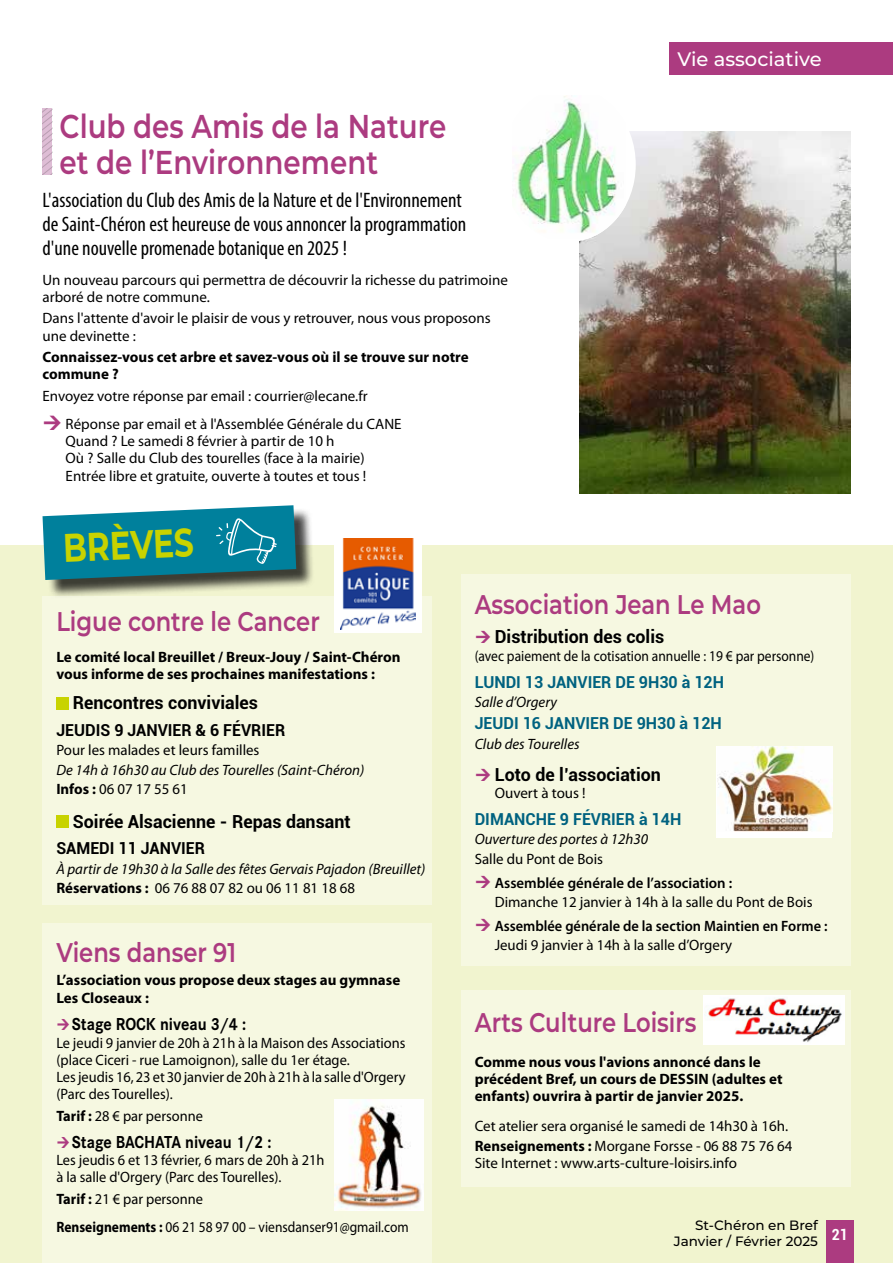
<style>
.page{position:relative;width:893px;height:1263px;background:#fff}
.page>*{position:absolute;margin:0;border:0;box-sizing:border-box;transform-origin:0 0}
.t1{font:700 39.9px "Montserrat";color:#c8d300;scale:.78 1}
.t2{font:600 33px/36px "Montserrat";color:#ac3b80;scale:.84 1}
.t3{font:600 27px "Montserrat";color:#ac3b80;scale:.84 1}
.t4{font:condensed 21px/24px "Myriad Pro";color:#000}
.t5{font:500 19.5px "Montserrat";color:#fff}
.t6{font:700 18px "Roboto";color:#000}
.t7{font:700 18px "Corporate S";color:#000;scale:.9 1}
.t8{font:700 16.5px "Roboto";color:#006280}
.t9{font:700 16.5px "Roboto";color:#000}
.t10{font:15px/17.2px "Myriad Pro";color:#000}
.t11{font:700 15px/17.2px "Myriad Pro";color:#000}
.t12{font:15px/17.2px "Myriad Pro";color:#000;scale:.96 1}
.t13{font:italic 15px/19.5px "Myriad Pro";color:#000}
.t14{font:15px "Myriad Pro";color:#000;scale:.9 1}
.t15{font:600 15px "Myriad Pro";color:#000;scale:.96 1}
.t16{font:600 15px "Myriad Pro";color:#000}
.t17{font:500 13.5px/16.2px "Montserrat";color:#000}
.s1{font-weight:700;font-style:normal}
.s2{font-style:normal}
.s3{font-weight:700}
</style>
<div class="page">
<div style="left:0;top:545px;width:893px;height:718px;background:#f1f4cf"></div>
<div style="left:669px;top:43px;width:224px;height:32px;background:#ac3b80"></div>
<svg style="left:43px;top:108px;width:10px;height:67px"></svg>
<div style="left:45px;top:508px;width:270px;height:90px;background:#000;opacity:.75"></div>
<svg style="left:43px;top:505px;width:253px;height:75px;background:#1e889e"></svg>
<img style="left:579px;top:131px;width:271px;height:362px">
<div style="left:502px;top:87px;width:134px;height:155px;background:#fff;border-radius:50%"></div>
<img style="left:513px;top:96px;width:112px;height:143px">
<div style="left:43px;top:923px;width:389px;height:340px;background:#f6f8e1"></div>
<div style="left:43px;top:597px;width:389px;height:308px;background:#f6f8e1"></div>
<div style="left:334px;top:533px;width:88px;height:100px;background:#fff"></div>
<img style="left:340px;top:539px;width:75px;height:91px">
<div style="left:56px;top:815px;width:13px;height:12px;background:#c8d300"></div>
<div style="left:56px;top:697px;width:13px;height:12px;background:#c8d300"></div>
<img style="left:334px;top:1099px;width:90px;height:112px">
<div style="left:461px;top:574px;width:389px;height:392px;background:#f6f8e1"></div>
<div style="left:717px;top:747px;width:115px;height:91px;background:#fff"></div>
<img style="left:717px;top:747px;width:115px;height:85px">
<div style="left:826px;top:1220px;width:27px;height:43px;background:#ac3b80"></div>
<div style="left:461px;top:989px;width:389px;height:197px;background:#f6f8e1"></div>
<img style="left:704px;top:995px;width:141px;height:50px">
<h2 class="t2" style="left:60px;top:107px;width:462px">Club des Amis de la Nature et de l’Environnement</h2>
<h3 class="t4" style="left:43px;top:187px;width:425px">L'association du Club des Amis de la Nature et de l'Environnement de Saint-Chéron est heureuse de vous annoncer la programmation d'une nouvelle promenade botanique en 2025 !</h3>
<p class="t10" style="left:43px;top:271px;width:467px">Un nouveau parcours qui permettra de découvrir la richesse du patrimoine arboré de notre commune.</p>
<p class="t10" style="left:43px;top:310px;width:450px">Dans l'attente d'avoir le plaisir de vous y retrouver, nous vous proposons une devinette :</p>
<p class="t11" style="left:43px;top:349px;width:428px">Connaissez-vous cet arbre et savez-vous où il se trouve sur notre commune ?</p>
<p class="t10" style="left:66px;top:382px;width:338px;line-height:28px;text-indent:-23px">Envoyez votre réponse par email : courrier@lecane.fr<br>Réponse par email et à l'Assemblée Générale du CANE</p>
<p class="t10" style="left:66px;top:433px;width:302px">Quand ? Le samedi 8 février à partir de 10 h<br>Où ? Salle du Club des tourelles (face à la mairie)<br>Entrée libre et gratuite, ouverte à toutes et tous !</p>
<h1 class="t1" style="left:62px;top:518px;width:169px;rotate:-2deg">BRÈVES</h1>
<h3 class="t5" style="left:677px;top:45px;width:146px">Vie associative</h3>
<h3 class="t3" style="left:56px;top:602px;width:315px">Ligue contre le Cancer</h3>
<p class="t11" style="left:56px;top:648px;width:346px">Le comité local Breuillet / Breux-Jouy / Saint-Chéron vous informe de ses prochaines manifestations :</p>
<p class="t6" style="left:73px;top:690px;width:187px">Rencontres conviviales</p>
<p class="t9" style="left:56px;top:718px;width:230px">JEUDIS 9 JANVIER &amp; 6 FÉVRIER</p>
<p class="t10" style="left:56px;top:742px;width:205px">Pour les malades et leurs familles</p>
<p class="t13" style="left:56px;top:760px;width:309px">De 14h à 16h30 au Club des Tourelles (Saint-Chéron)<br><span class="s1">Infos :</span> <span class="s2">06 07 17 55 61</span></p>
<p class="t6" style="left:73px;top:808px;width:279px">Soirée Alsacienne - Repas dansant</p>
<p class="t9" style="left:56px;top:836px;width:150px">SAMEDI 11 JANVIER</p>
<p class="t13" style="left:56px;top:859px;width:371px">À partir de 19h30 à la Salle des fêtes Gervais Pajadon (Breuillet)<br><span class="s1">Réservations :</span> <span class="s2">06 76 88 07 82 ou 06 11 81 18 68</span></p>
<h3 class="t3" style="left:56px;top:933px;width:215px">Viens danser 91</h3>
<p class="t11" style="left:56px;top:972px;width:345px">L’association vous propose deux stages au gymnase<br>Les Closeaux :</p>
<p class="t7" style="left:72px;top:1012px;width:195px">Stage ROCK niveau 3/4 :</p>
<p class="t12" style="left:56px;top:1034px;width:365px">Le jeudi 9 janvier de 20h à 21h à la Maison des Associations (place Ciceri - rue Lamoignon), salle du 1er étage.<br>Les jeudis 16, 23 et 30 janvier de 20h à 21h à la salle d'Orgery (Parc des Tourelles).</p>
<p class="t12" style="left:56px;top:1107px;width:154px"><span class="s3">Tarif :</span> 28 € par personne</p>
<p class="t7" style="left:72px;top:1129px;width:223px">Stage BACHATA niveau 1/2 :</p>
<p class="t12" style="left:56px;top:1151px;width:281px">Les jeudis 6 et 13 février, 6 mars de 20h à 21h à la salle d'Orgery (Parc des Tourelles).</p>
<p class="t12" style="left:56px;top:1190px;width:154px"><span class="s3">Tarif :</span> 21 € par personne</p>
<p class="t14" style="left:56px;top:1218px;width:393px"><span class="s3">Renseignements :</span> 06 21 58 97 00 – viensdanser91@gmail.com</p>
<h3 class="t3" style="left:475px;top:585px;width:342px">Association Jean Le Mao</h3>
<p class="t6" style="left:495px;top:624px;width:171px">Distribution des colis</p>
<p class="t14" style="left:475px;top:648px;width:379px">(avec paiement de la cotisation annuelle : 19 € par personne)</p>
<p class="t8" style="left:475px;top:670px;width:251px">LUNDI 13 JANVIER DE 9H30 à 12H</p>
<p class="t13" style="left:475px;top:693px;width:84px">Salle d’Orgery</p>
<p class="t8" style="left:475px;top:712px;width:249px">JEUDI 16 JANVIER DE 9H30 à 12H</p>
<p class="t13" style="left:475px;top:734px;width:106px">Club des Tourelles</p>
<p class="t6" style="left:495px;top:762px;width:168px">Loto de l’association</p>
<p class="t10" style="left:495px;top:785px;width:92px">Ouvert à tous !</p>
<p class="t8" style="left:475px;top:807px;width:208px">DIMANCHE 9 FÉVRIER à 14H</p>
<p class="t13" style="left:475px;top:830px;width:175px">Ouverture des portes à 12h30</p>
<p class="t10" style="left:475px;top:850px;width:130px">Salle du Pont de Bois</p>
<p class="t16" style="left:495px;top:874px;width:239px">Assemblée générale de l’association :</p>
<p class="t10" style="left:495px;top:894px;width:319px">Dimanche 12 janvier à 14h à la salle du Pont de Bois</p>
<p class="t15" style="left:495px;top:917px;width:348px">Assemblée générale de la section Maintien en Forme :</p>
<p class="t10" style="left:495px;top:937px;width:239px">Jeudi 9 janvier à 14h à la salle d’Orgery</p>
<h3 class="t3" style="left:475px;top:1004px;width:266px">Arts Culture Loisirs</h3>
<p class="t11" style="left:475px;top:1053px;width:309px">Comme nous vous l'avions annoncé dans le précédent Bref, un cours de DESSIN (adultes et enfants) ouvrira à partir de janvier 2025.</p>
<p class="t10" style="left:475px;top:1117px;width:319px;line-height:19.5px">Cet atelier sera organisé le samedi de 14h30 à 16h.<br><span class="s3">Renseignements :</span> Morgane Forsse - 06 88 75 76 64</p>
<p class="t10" style="left:475px;top:1155px;width:264px">Site Internet : www.arts-culture-loisirs.info</p>
<p class="t17" style="left:674px;top:1217px;width:176px;text-indent:21px">St-Chéron en Bref<br>Janvier / Février 2025 <sup>21</sup></p>
</div>
